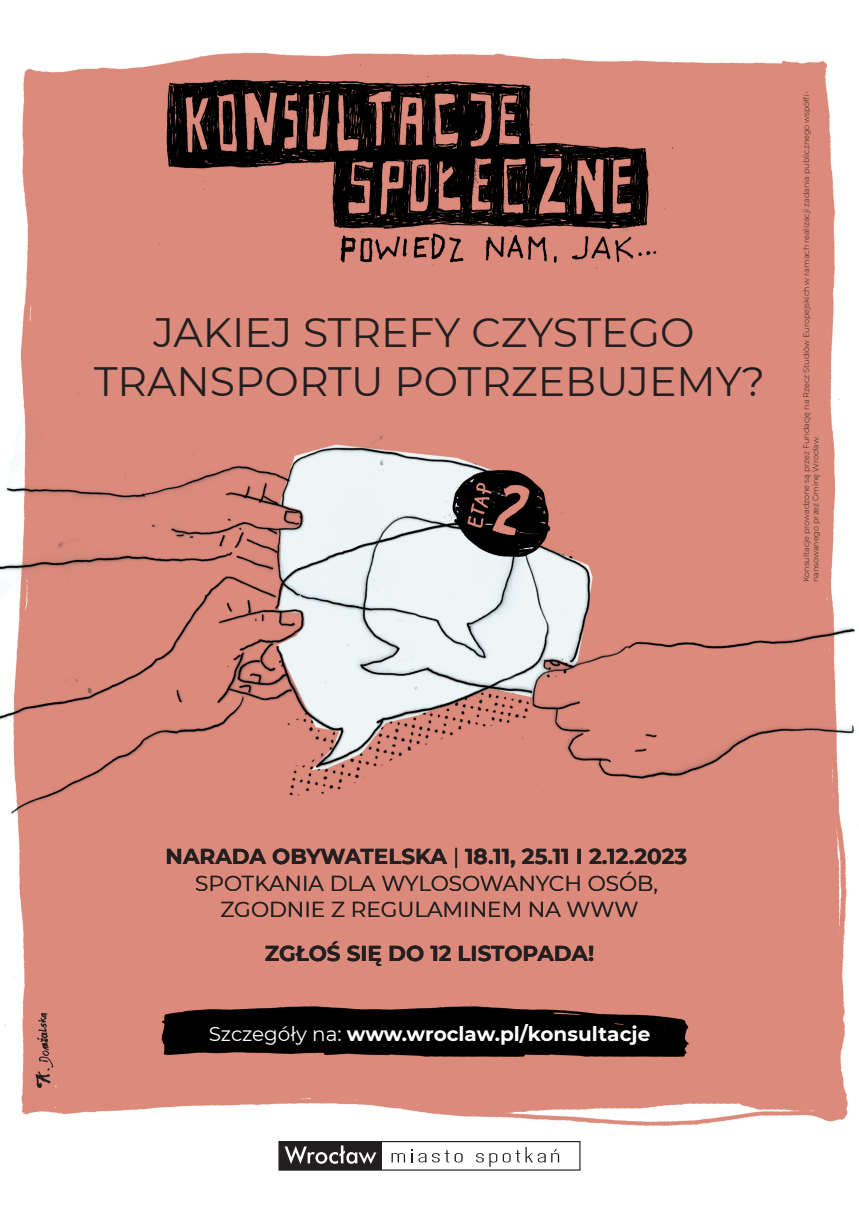
<style>
.page{position:relative;width:859px;height:1208px;background:#fff}
.page>*{position:absolute;margin:0;border:0;box-sizing:border-box;transform-origin:0 0}
.t1{font:41px/49.2px "Montserrat";color:#231f20;text-align:center}
.t2{font:21.6px/26.4px "Montserrat";color:#231f20;text-align:center}
.t3{font:700 21.6px "Montserrat";color:#231f20}
.t4{font:700 20px "Montserrat";color:#fff}
.t5{font:300 8px/9.6px "Montserrat";color:#231f20}
.s1{font-weight:700}
.s2{font-weight:400}
</style>
<div class="page">
<img style="left:0;top:46px;width:856px;height:1125px">
<svg style="left:278px;top:1141px;width:302px;height:29px"></svg>
<svg style="left:35px;top:1013px;width:18px;height:75px"></svg>
<h1 class="t1" style="left:94px;top:306px;width:672px">JAKIEJ STREFY CZYSTEGO<br>TRANSPORTU POTRZEBUJEMY?</h1>
<p class="t5" style="left:801px;top:582px;width:492px;rotate:-90deg">Konsultacje prowadzone są przez Fundację na Rzecz Studiów Europejskich w ramach realizacji zadania publicznego współfi&shy;nansowanego przez Gminę Wrocław.</p>
<h2 class="t2" style="left:166px;top:842px;width:523px"><span class="s1">NARADA OBYWATELSKA</span> | <span class="s1">18.11, 25.11 I 2.12.2023<br></span>SPOTKANIA DLA WYLOSOWANYCH OSÓB,<br>ZGODNIE Z REGULAMINEM NA WWW</h2>
<h2 class="t3" style="left:265px;top:938px;width:331px">ZGŁOŚ SIĘ DO 12 LISTOPADA!</h2>
<h3 class="t4" style="left:209px;top:1019px;width:443px"><span class="s2">Szczegóły na:</span> www.wroclaw.pl/konsultacje</h3>
</div>
